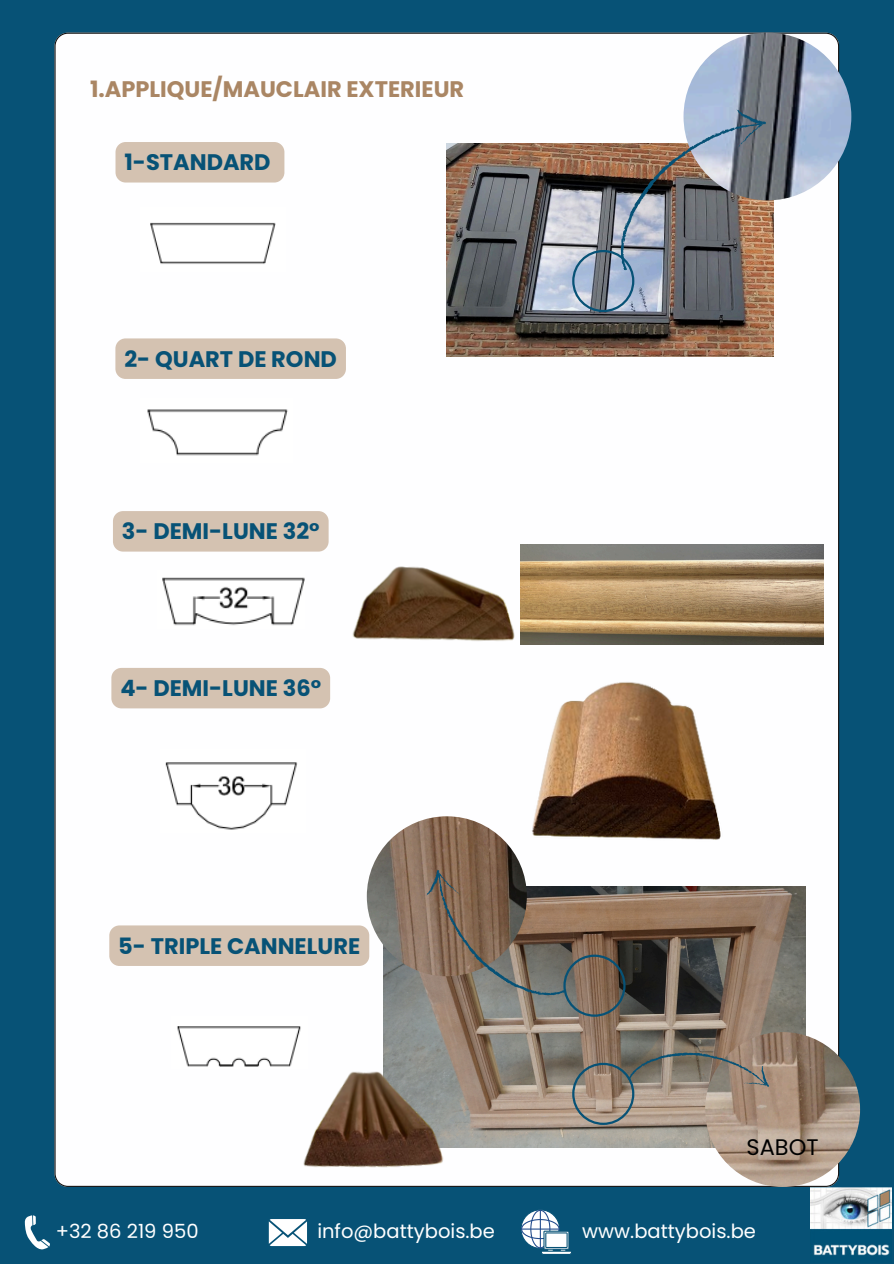
<style>
.page{position:relative;width:894px;height:1264px;background:#fff}
.page>*{position:absolute;margin:0;border:0;box-sizing:border-box;transform-origin:0 0}
.t1{font:700 22.5px "Poppins";color:#075276}
.t2{font:700 22.5px "Poppins";color:#aa8664}
.t3{font:22.5px "Poppins";color:#000}
.t4{font:19.5px "Poppins";color:#fff}
</style>
<div class="page">
<div style="left:0;top:0;width:893px;height:1263px;background:#075276"></div>
<div style="left:54px;top:33px;width:784px;height:1153px;background:#fefeff"></div>
<img style="left:810px;top:1187px;width:81px;height:69px">
<svg style="left:25px;top:1215px;width:25px;height:35px"></svg>
<svg style="left:269px;top:1219px;width:38px;height:26px"></svg>
<svg style="left:521px;top:1209px;width:50px;height:45px"></svg>
<img style="left:140px;top:207px;width:145px;height:64px">
<img style="left:140px;top:398px;width:152px;height:64px">
<img style="left:157px;top:570px;width:147px;height:58px">
<img style="left:160px;top:749px;width:145px;height:83px">
<img style="left:171px;top:1016px;width:136px;height:52px">
<img style="left:383px;top:886px;width:422px;height:261px">
<img style="left:367px;top:816px;width:159px;height:160px;border-radius:50%">
<img style="left:446px;top:143px;width:327px;height:213px">
<img style="left:683px;top:33px;width:168px;height:167px;border-radius:50%">
<img style="left:520px;top:544px;width:303px;height:100px">
<img style="left:340px;top:551px;width:179px;height:97px">
<img style="left:281px;top:1060px;width:170px;height:127px">
<img style="left:520px;top:666px;width:227px;height:185px">
<img style="left:705px;top:1032px;width:154px;height:154px;border-radius:50%">
<div style="left:115px;top:142px;width:169px;height:40px;background:#d4c2b1;border-radius:10px"></div>
<div style="left:115px;top:338px;width:231px;height:41px;background:#d4c2b1;border-radius:10px"></div>
<div style="left:113px;top:511px;width:215px;height:40px;background:#d4c2b1;border-radius:10px"></div>
<div style="left:111px;top:668px;width:219px;height:40px;background:#d4c2b1;border-radius:10px"></div>
<div style="left:109px;top:925px;width:260px;height:40px;background:#d4c2b1;border-radius:10px"></div>
<svg style="left:406px;top:869px;width:219px;height:147px"></svg>
<svg style="left:572px;top:1042px;width:197px;height:82px"></svg>
<img style="left:572px;top:86px;width:194px;height:226px">
<p class="t2" style="left:90px;top:74px;width:375px">1.APPLIQUE/MAUCLAIR EXTERIEUR</p>
<h1 class="t1" style="left:124px;top:146px;width:148px">1-STANDARD</h1>
<p class="t1" style="left:124px;top:343px;width:214px">2- QUART DE ROND</p>
<h2 class="t1" style="left:122px;top:515px;width:199px">3- DEMI-LUNE 32°</h2>
<p class="t1" style="left:120px;top:672px;width:202px">4- DEMI-LUNE 36°</p>
<p class="t1" style="left:118px;top:929px;width:243px">5- TRIPLE CANNELURE</p>
<p class="t3" style="left:746px;top:1131px;width:73px">SABOT</p>
<p class="t4" style="left:56px;top:1217px;width:144px">+32 86 219 950</p>
<p class="t4" style="left:317px;top:1217px;width:179px">info@battybois.be</p>
<h1 class="t4" style="left:582px;top:1217px;width:175px">www.battybois.be</h1>
</div>
